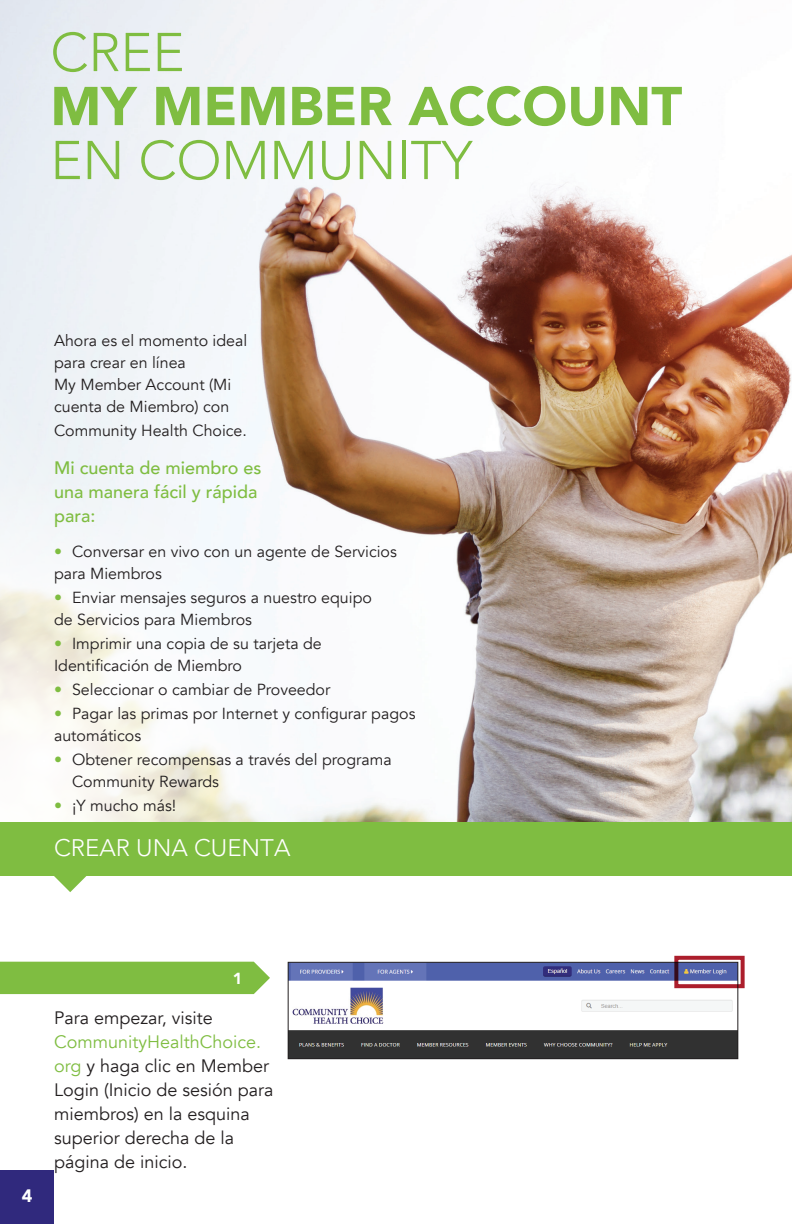
<style>
.page{position:relative;width:792px;height:1224px;background:#fff}
.page>*{position:absolute;margin:0;border:0;box-sizing:border-box;transform-origin:0 0}
.t1{font:300 54px "Avenir LT Std";color:#7fbd41}
.t2{font:900 54px "Avenir";color:#7fbd41}
.t3{font:300 23.8px "Avenir LT Std";color:#fff}
.t4{font:18px/24px "Avenir";color:#231f20}
.t5{font:500 18px/24px "Avenir";color:#7fbd41}
.t6{font:900 18px "Avenir";color:#fff}
.t7{font:16px/22px "Avenir";color:#231f20}
.t8{font:900 16px "Avenir";color:#fff}
.s1{color:#7fbd41}
</style>
<div class="page">
<img style="left:0;top:0;width:792px;height:822px">
<svg style="left:0;top:468px;width:336px;height:586px"></svg>
<div style="left:0;top:1170px;width:54px;height:54px;background:#30297d"></div>
<img style="left:290px;top:964px;width:446px;height:93px">
<div style="left:288px;top:962px;width:450px;height:97px;border:1px solid #231f20"></div>
<div style="left:0;top:962px;width:270px;height:32px;background:#7fbd41"></div>
<svg style="left:54px;top:876px;width:32px;height:16px"></svg>
<div style="left:0;top:822px;width:792px;height:54px;background:#7fbd41"></div>
<div style="left:674px;top:956px;width:71px;height:32px;border:4px solid #ac1e2c"></div>
<h1 class="t1" style="left:50px;top:21px;width:136px">CREE</h1>
<h1 class="t2" style="left:50px;top:60px;width:633px">MY MEMBER ACCOUNT</h1>
<h1 class="t1" style="left:50px;top:129px;width:424px">EN COMMUNITY</h1>
<p class="t7" style="left:54px;top:330px;width:195px">Ahora es el momento ideal para crear en línea<br>My Member Account (Mi cuenta de Miembro) con</p>
<p class="t7" style="left:54px;top:420px;width:194px">Community Health Choice.</p>
<p class="t5" style="left:54px;top:455px;width:209px">Mi cuenta de miembro es una manera fácil y rápida para:</p>
<p class="t7" style="left:54px;top:541px;width:344px"><span class="s1">•</span> Conversar en vivo con un agente de Servicios para Miembros</p>
<p class="t7" style="left:54px;top:587px;width:319px"><span class="s1">•</span> Enviar mensajes seguros a nuestro equipo de Servicios para Miembros</p>
<p class="t7" style="left:54px;top:633px;width:269px"><span class="s1">•</span> Imprimir una copia de su tarjeta de<br>Identificación de Miembro</p>
<p class="t7" style="left:54px;top:679px;width:278px"><span class="s1">•</span> Seleccionar o cambiar de Proveedor</p>
<p class="t7" style="left:54px;top:703px;width:363px"><span class="s1">•</span> Pagar las primas por Internet y configurar pagos automáticos</p>
<p class="t7" style="left:72px;top:749px;width:321px;text-indent:-18px"><span class="s1">•</span> Obtener recompensas a través del programa<br>Community Rewards</p>
<p class="t7" style="left:54px;top:795px;width:124px"><span class="s1">•</span> ¡Y mucho más!</p>
<h2 class="t3" style="left:54px;top:834px;width:238px">CREAR UNA CUENTA</h2>
<p class="t6" style="left:22px;top:1180px;width:12px">4</p>
<p class="t8" style="left:233px;top:965px;width:11px">1</p>
<p class="t4" style="left:54px;top:1006px;width:160px">Para empezar, visite</p>
<p class="t4" style="left:54px;top:1030px;width:221px"><span class="s1">CommunityHealthChoice. org</span> y haga clic en Member<br>Login (Inicio de sesión para miembros) en la esquina superior derecha de la página de inicio.</p>
</div>
